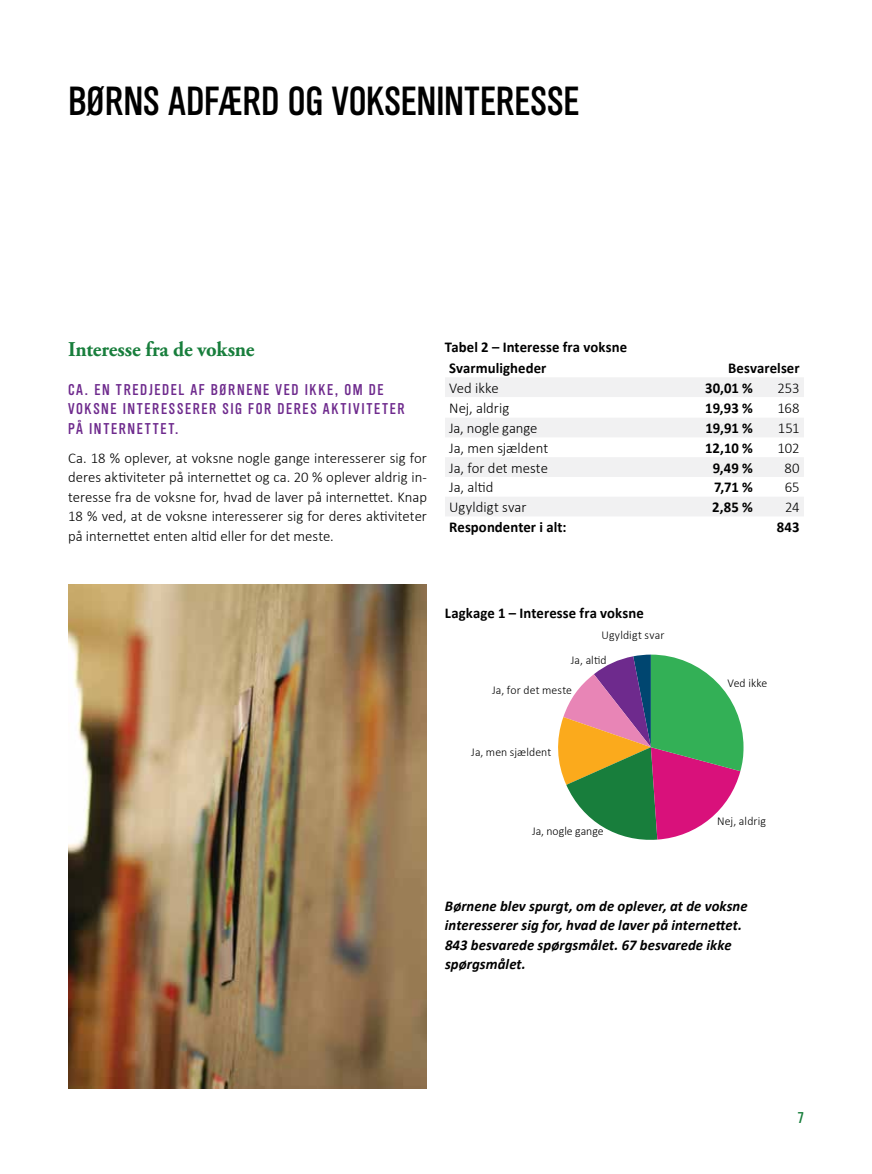
<style>
.page{position:relative;width:872px;height:1174px;background:#fff}
.page>*{position:absolute;margin:0;border:0;box-sizing:border-box;transform-origin:0 0}
.t1{font:39px "Cg Alpin Gth No 3";color:#000}
.t2{font:700 21px "Adobe Garamond Pro";letter-spacing:-.005em;color:#187e3c}
.t3{font:300 15px/19.5px "Calibri";color:#000;text-align:justify}
.t4{font:700 15px/21.5px "Calibri";letter-spacing:.005em;color:#000}
.t5{font:italic 700 15px/19.5px "Calibri";letter-spacing:.005em;color:#000}
.t6{font:15px/19.5px "Cg Alpin Gth No 3";letter-spacing:.115em;color:#6e2a8d}
.t7{font:15px "Cg Alpin Gth No 3";color:#187e3c}
.t8{font:300 12px "Calibri";letter-spacing:.01em;color:#000}
</style>
<div class="page">
<svg style="left:445px;top:378px;width:359px;height:138px;fill:#f1f1f2"></svg>
<img style="left:68px;top:584px;width:359px;height:504px">
<svg style="left:558px;top:654px;width:185px;height:186px"></svg>
<h1 class="t1" style="left:68px;top:77px;width:512px">BØRNS ADFÆRD OG VOKSENINTERESSE</h1>
<h2 class="t2" style="left:68px;top:337px;width:188px">Interesse fra de voksne</h2>
<p class="t6" style="left:68px;top:379px;width:338px">CA. EN TREDJEDEL AF BØRNENE VED IKKE, OM DE<br>VOKSNE INTERESSERER SIG FOR DERES AKTIVITETER<br>PÅ INTERNETTET.</p>
<p class="t3" style="left:68px;top:447px;width:360px">Ca. 18 % oplever, at voksne nogle gange interesserer sig for deres aktiviteter på internettet og ca. 20 % oplever aldrig in&shy;teresse fra de voksne for, hvad de laver på internettet. Knap 18 % ved, at de voksne interesserer sig for deres aktiviteter på internettet enten altid eller for det meste.</p>
<p class="t4" style="left:445px;top:336px;width:184px">Tabel 2 – Interesse fra voksne<br>Svarmuligheder</p>
<p class="t4" style="left:728px;top:357px;width:73px">Besvarelser</p>
<p class="t3" style="left:449px;top:377px;width:51px">Ved ikke</p>
<p class="t4" style="left:705px;top:377px;width:49px">30,01 %</p>
<p class="t3" style="left:777px;top:377px;width:24px">253</p>
<p class="t3" style="left:449px;top:397px;width:62px">Nej, aldrig</p>
<p class="t4" style="left:705px;top:397px;width:49px">19,93 %</p>
<p class="t3" style="left:777px;top:397px;width:24px">168</p>
<p class="t3" style="left:449px;top:418px;width:90px">Ja, nogle gange</p>
<p class="t4" style="left:705px;top:417px;width:49px">19,91 %</p>
<p class="t3" style="left:778px;top:418px;width:23px">151</p>
<p class="t3" style="left:449px;top:437px;width:101px">Ja, men sjældent</p>
<p class="t4" style="left:705px;top:437px;width:49px">12,10 %</p>
<p class="t3" style="left:777px;top:437px;width:23px">102</p>
<p class="t3" style="left:449px;top:457px;width:100px">Ja, for det meste</p>
<p class="t4" style="left:712px;top:457px;width:42px">9,49 %</p>
<p class="t3" style="left:784px;top:457px;width:17px">80</p>
<p class="t3" style="left:449px;top:477px;width:46px">Ja, altid</p>
<p class="t4" style="left:714px;top:477px;width:40px">7,71 %</p>
<p class="t3" style="left:784px;top:477px;width:16px">65</p>
<p class="t3" style="left:449px;top:497px;width:79px">Ugyldigt svar</p>
<p class="t4" style="left:712px;top:496px;width:42px">2,85 %</p>
<p class="t3" style="left:785px;top:497px;width:16px">24</p>
<p class="t4" style="left:449px;top:516px;width:119px">Respondenter i alt:</p>
<p class="t4" style="left:776px;top:516px;width:24px">843</p>
<p class="t4" style="left:445px;top:602px;width:200px">Lagkage 1 – Interesse fra voksne</p>
<p class="t8" style="left:601px;top:627px;width:64px">Ugyldigt svar</p>
<p class="t8" style="left:571px;top:652px;width:37px">Ja, altid</p>
<p class="t8" style="left:492px;top:682px;width:81px">Ja, for det meste</p>
<p class="t8" style="left:471px;top:745px;width:81px">Ja, men sjældent</p>
<p class="t8" style="left:532px;top:824px;width:73px">Ja, nogle gange</p>
<p class="t8" style="left:727px;top:676px;width:42px">Ved ikke</p>
<p class="t8" style="left:717px;top:813px;width:50px">Nej, aldrig</p>
<p class="t5" style="left:445px;top:896px;width:304px">Børnene blev spurgt, om de oplever, at de voksne interesserer sig for, hvad de laver på internettet.<br>843 besvarede spørgsmålet. 67 besvarede ikke spørgsmålet.</p>
<p class="t7" style="left:797px;top:1108px;width:8px">7</p>
</div>
